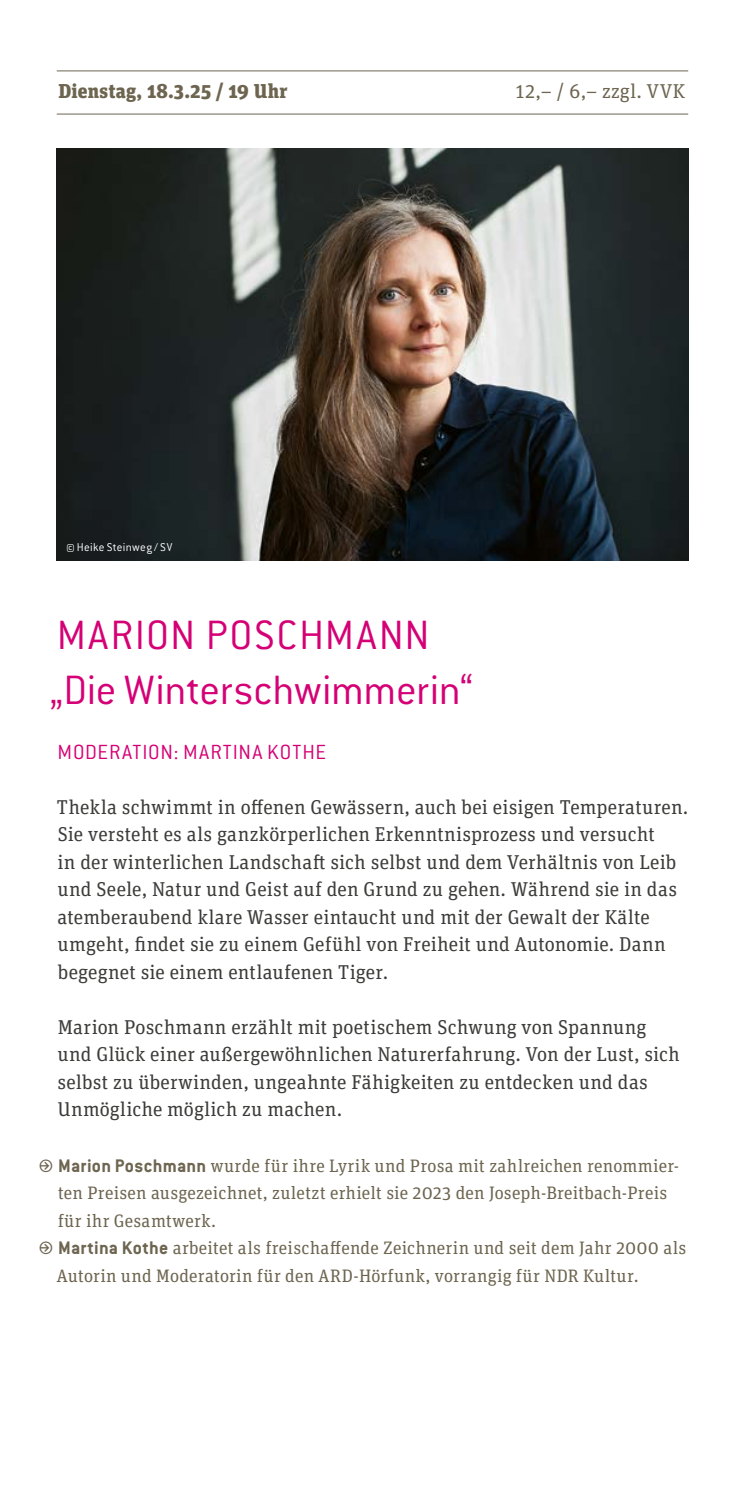
<style>
.page{position:relative;width:745px;height:1489px;background:#fff}
.page>*{position:absolute;margin:0;border:0;box-sizing:border-box;transform-origin:0 0}
.t1{font:300 45px/55px "Conduit ITC Std";letter-spacing:.01em;color:#d50075}
.t2{font:300 22.5px "Conduit ITC Std";letter-spacing:.035em;color:#d50075}
.t3{font:20px/27.5px "Unit Slab OT";letter-spacing:.01em;color:#3c3c3a}
.t4{font:900 20px "Unit Slab OT";letter-spacing:.015em;color:#6d6550}
.t5{font:20px "Unit Slab OT";letter-spacing:.02em;color:#6d6550}
.t6{font:18px/27.5px "Unit Slab OT";letter-spacing:.015em;color:#6d6550}
.t7{font:300 12.5px "Conduit ITC Std";letter-spacing:.02em;color:#fff}
.s1{font-family:"Conduit ITC Std";font-weight:700;font-size:20px}
</style>
<div class="page">
<hr style="left:57px;top:70px;width:630px;height:1px;background:#6d6550">
<hr style="left:57px;top:114px;width:630px;height:1px;background:#6d6550">
<img style="left:57px;top:148px;width:630px;height:413px">
<p class="t4" style="left:58px;top:78px;width:231px">Dienstag, 18.3.25 / 19 Uhr</p>
<p class="t5" style="left:515px;top:79px;width:171px">12,– / 6,– zzgl. VVK</p>
<p class="t7" style="left:66px;top:539px;width:108px">© Heike Steinweg / SV</p>
<h1 class="t1" style="left:50px;top:606px;width:424px">MARION POSCHMANN „Die Winterschwimmerin“</h1>
<p class="t2" style="left:58px;top:738px;width:270px">MODERATION: MARTINA KOTHE</p>
<p class="t3" style="left:57px;top:792px;width:632px">Thekla schwimmt in offenen Gewässern, auch bei eisigen Temperaturen.<br>Sie versteht es als ganzkörperlichen Erkenntnisprozess und versucht<br>in der winterlichen Landschaft sich selbst und dem Verhältnis von Leib und Seele, Natur und Geist auf den Grund zu gehen. Während sie in das atemberaubend klare Wasser eintaucht und mit der Gewalt der Kälte umgeht, findet sie zu einem Gefühl von Freiheit und Autonomie. Dann begegnet sie einem entlaufenen Tiger.</p>
<p class="t3" style="left:57px;top:1012px;width:623px">Marion Poschmann erzählt mit poetischem Schwung von Spannung und Glück einer außergewöhnlichen Naturerfahrung. Von der Lust, sich selbst zu überwinden, ungeahnte Fähigkeiten zu entdecken und das Unmögliche möglich zu machen.</p>
<p class="t6" style="left:58px;top:1150px;width:622px;text-indent:-19px">→ <span class="s1">Marion Poschmann</span> wurde für ihre Lyrik und Prosa mit zahlreichen renommier&shy;ten Preisen ausgezeichnet, zuletzt erhielt sie 2023 den Joseph-Breitbach-Preis für ihr Gesamtwerk.</p>
<p class="t6" style="left:57px;top:1233px;width:630px;text-indent:-18px">→ <span class="s1">Martina Kothe</span> arbeitet als freischaffende Zeichnerin und seit dem Jahr 2000 als<br>Autorin und Moderatorin für den ARD-Hörfunk, vorrangig für NDR Kultur.</p>
</div>
